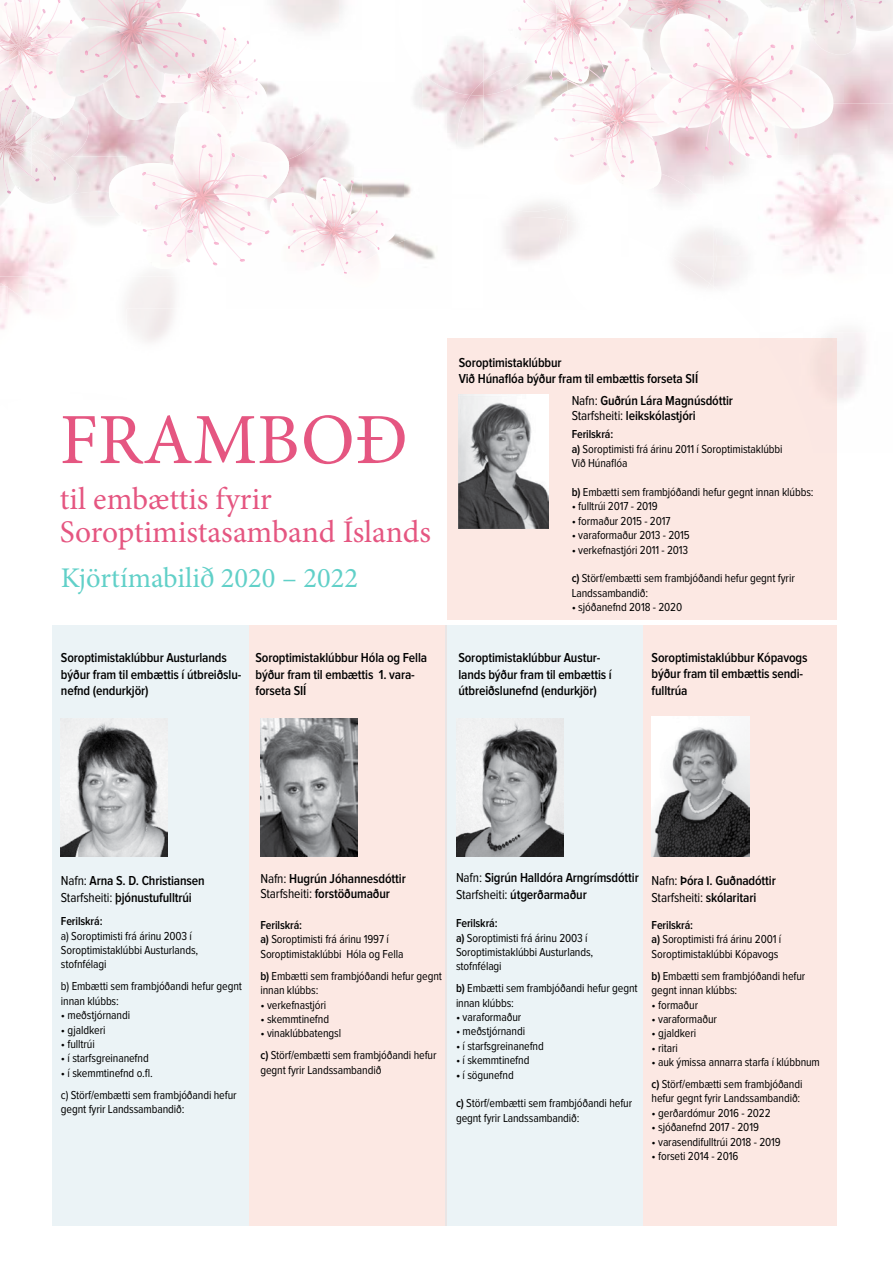
<style>
.page{position:relative;width:893px;height:1263px;background:#fff}
.page>*{position:absolute;margin:0;border:0;box-sizing:border-box;transform-origin:0 0}
.t1{font:72.15px "Minion Pro";color:#e55681}
.t2{font:31.5px/33px "Minion Pro";letter-spacing:-.005em;color:#e55681}
.t3{font:28.5px "Minion Pro";color:#61d0c8}
.t4{font:600 13.5px/16.2px "Proxima Nova Cond";letter-spacing:-.01em;color:#000}
.t5{font:12px/14.4px "Proxima Nova Cond";letter-spacing:-.01em;color:#000}
.t6{font:600 12px "Proxima Nova Cond";letter-spacing:-.01em;color:#000}
.s1{font-weight:400}
.s2{font-weight:600}
</style>
<div class="page">
<div style="left:808px;top:3px;width:48px;height:52px;background:#f0eaea"></div>
<img style="left:832px;top:16px;width:11px;height:15px">
<svg style="left:836px;top:31px;width:4px;height:3px"></svg>
<img style="left:852px;top:0;width:27px;height:3px">
<svg style="left:878px;top:1px;width:4px;height:3px"></svg>
<img style="left:823px;top:8px;width:1px;height:12px">
<svg style="left:824px;top:0;width:11px;height:23px"></svg>
<img style="left:805px;top:0;width:19px;height:8px">
<img style="left:832px;top:0;width:20px;height:16px">
<svg style="left:850px;top:15px;width:3px;height:4px"></svg>
<img style="left:290px;top:120px;width:64px;height:59px">
<img style="left:404px;top:82px;width:18px;height:116px">
<img style="left:422px;top:95px;width:36px;height:49px">
<img style="left:316px;top:177px;width:36px;height:2px">
<img style="left:278px;top:159px;width:12px;height:48px">
<img style="left:805px;top:62px;width:29px;height:67px">
<img style="left:606px;top:166px;width:23px;height:7px">
<img style="left:612px;top:166px;width:9px;height:6px">
<img style="left:484px;top:47px;width:51px;height:16px">
<img style="left:422px;top:38px;width:62px;height:57px">
<img style="left:536px;top:42px;width:7px;height:18px">
<svg style="left:518px;top:19px;width:7px;height:12px"></svg>
<img style="left:525px;top:2px;width:18px;height:40px">
<img style="left:278px;top:86px;width:55px;height:73px">
<img style="left:278px;top:141px;width:10px;height:21px">
<svg style="left:0;top:0;width:278px;height:276px"></svg>
<svg style="left:661px;top:174px;width:6px;height:2px"></svg>
<img style="left:629px;top:170px;width:32px;height:20px">
<svg style="left:564px;top:213px;width:3px;height:4px"></svg>
<img style="left:567px;top:212px;width:5px;height:5px">
<img style="left:613px;top:171px;width:16px;height:10px">
<svg style="left:620px;top:172px;width:5px;height:5px"></svg>
<img style="left:484px;top:71px;width:59px;height:72px">
<img style="left:458px;top:95px;width:26px;height:52px">
<svg style="left:543px;top:0;width:262px;height:166px"></svg>
<img style="left:484px;top:63px;width:57px;height:32px">
<img style="left:471px;top:81px;width:13px;height:14px">
<img style="left:803px;top:194px;width:90px;height:79px">
<img style="left:799px;top:175px;width:50px;height:19px">
<img style="left:723px;top:176px;width:80px;height:68px">
<img style="left:388px;top:234px;width:47px;height:26px">
<img style="left:388px;top:241px;width:16px;height:19px">
<svg style="left:288px;top:179px;width:96px;height:95px"></svg>
<svg style="left:760px;top:338px;width:13px;height:1px"></svg>
<img style="left:714px;top:287px;width:43px;height:45px">
<img style="left:653px;top:257px;width:56px;height:70px">
<div style="left:448px;top:339px;width:389px;height:281px;background:#fce8e3"></div>
<div style="left:52px;top:625px;width:197px;height:600px;background:#ebf3f6"></div>
<div style="left:643px;top:625px;width:194px;height:600px;background:#fce8e3"></div>
<div style="left:249px;top:625px;width:197px;height:600px;background:#fce8e3"></div>
<div style="left:446px;top:625px;width:197px;height:600px;background:#ebf3f6"></div>
<img style="left:459px;top:395px;width:89px;height:134px">
<img style="left:260px;top:718px;width:97px;height:139px">
<img style="left:652px;top:716px;width:97px;height:141px">
<img style="left:61px;top:718px;width:106px;height:139px">
<img style="left:457px;top:718px;width:106px;height:139px">
<h1 class="t1" style="left:60px;top:392px;width:350px">FRAMBOÐ</h1>
<h2 class="t2" style="left:60px;top:482px;width:373px">til embættis fyrir<br>Soroptimistasamband Íslands</h2>
<h3 class="t3" style="left:61px;top:558px;width:299px">Kjörtímabilið 2020 – 2022</h3>
<p class="t4" style="left:459px;top:355px;width:241px">Soroptimistaklúbbur<br>Við Húnaflóa býður fram til embættis forseta SIÍ</p>
<p class="t4" style="left:572px;top:393px;width:163px;line-height:15px"><span class="s1">Nafn:</span> Guðrún Lára Magnúsdóttir<br><span class="s1">Starfsheiti:</span> leikskólastjóri</p>
<p class="t5" style="left:572px;top:428px;width:212px"><span class="s2">Ferilskrá:<br>a)</span> Soroptimisti frá árinu 2011 í Soroptimistaklúbbi<br>Við Húnaflóa</p>
<p class="t5" style="left:572px;top:485px;width:243px"><span class="s2">b)</span> Embætti sem frambjóðandi hefur gegnt innan klúbbs:</p>
<p class="t5" style="left:572px;top:500px;width:88px">• fulltrúi 2017 - 2019</p>
<p class="t5" style="left:572px;top:514px;width:100px">• formaður 2015 - 2017</p>
<p class="t5" style="left:572px;top:529px;width:120px">• varaformaður 2013 - 2015</p>
<p class="t5" style="left:572px;top:543px;width:118px">• verkefnastjóri 2011 - 2013</p>
<p class="t5" style="left:572px;top:572px;width:225px"><span class="s2">c)</span> Störf/embætti sem frambjóðandi hefur gegnt fyrir<br>Landssambandið:</p>
<p class="t5" style="left:572px;top:601px;width:112px">• sjóðanefnd 2018 - 2020</p>
<p class="t4" style="left:61px;top:650px;width:182px">Soroptimistaklúbbur Austurlands býður fram til embættis í útbreiðslu&shy;nefnd (endurkjör)</p>
<p class="t4" style="left:458px;top:650px;width:155px">Soroptimistaklúbbur Austur&shy;lands býður fram til embættis í útbreiðslunefnd (endurkjör)</p>
<p class="t4" style="left:255px;top:650px;width:173px">Soroptimistaklúbbur Hóla og Fella býður fram til embættis 1. vara&shy;forseta SIÍ</p>
<p class="t4" style="left:652px;top:650px;width:157px">Soroptimistaklúbbur Kópavogs býður fram til embættis sendi&shy;fulltrúa</p>
<p class="t4" style="left:61px;top:873px;width:145px"><span class="s1">Nafn:</span> Arna S. D. Christiansen<br><span class="s1">Starfsheiti:</span> þjónustufulltrúi</p>
<p class="t6" style="left:61px;top:916px;width:43px">Ferilskrá:</p>
<p class="t5" style="left:61px;top:929px;width:139px">a) Soroptimisti frá árinu 2003 í<br>Soroptimistaklúbbi Austurlands, stofnfélagi</p>
<p class="t5" style="left:61px;top:980px;width:183px">b) Embætti sem frambjóðandi hefur gegnt innan klúbbs:</p>
<p class="t5" style="left:61px;top:1008px;width:71px">• meðstjórnandi</p>
<p class="t5" style="left:61px;top:1023px;width:46px">• gjaldkeri</p>
<p class="t5" style="left:61px;top:1037px;width:35px">• fulltrúi</p>
<p class="t5" style="left:61px;top:1052px;width:89px">• í starfsgreinanefnd</p>
<p class="t5" style="left:61px;top:1062px;width:177px;line-height:21.9px">• í skemmtinefnd o.fl.<br>c) Störf/embætti sem frambjóðandi hefur</p>
<p class="t5" style="left:61px;top:1102px;width:125px">gegnt fyrir Landssambandið:</p>
<p class="t4" style="left:260px;top:871px;width:147px;line-height:15px"><span class="s1">Nafn:</span> Hugrún Jóhannesdóttir<br><span class="s1">Starfsheiti:</span> forstöðumaður</p>
<p class="t5" style="left:260px;top:918px;width:145px"><span class="s2">Ferilskrá:<br>a)</span> Soroptimisti frá árinu 1997 í<br>Soroptimistaklúbbi Hóla og Fella</p>
<p class="t5" style="left:260px;top:969px;width:183px"><span class="s2">b)</span> Embætti sem frambjóðandi hefur gegnt innan klúbbs:</p>
<p class="t5" style="left:260px;top:998px;width:67px">• verkefnastjóri</p>
<p class="t5" style="left:260px;top:1012px;width:70px">• skemmtinefnd</p>
<p class="t5" style="left:260px;top:1023px;width:178px;line-height:21.9px">• vinaklúbbatengsl<br><span class="s2">c)</span> Störf/embætti sem frambjóðandi hefur</p>
<p class="t5" style="left:260px;top:1063px;width:122px">gegnt fyrir Landssambandið</p>
<p class="t4" style="left:456px;top:870px;width:184px"><span class="s1">Nafn:</span> Sigrún Halldóra Arngrímsdóttir<br><span class="s1">Starfsheiti:</span> útgerðarmaður</p>
<p class="t5" style="left:456px;top:916px;width:139px"><span class="s2">Ferilskrá:<br>a)</span> Soroptimisti frá árinu 2003 í<br>Soroptimistaklúbbi Austurlands, stofnfélagi</p>
<p class="t5" style="left:456px;top:981px;width:183px"><span class="s2">b)</span> Embætti sem frambjóðandi hefur gegnt innan klúbbs:</p>
<p class="t5" style="left:456px;top:1010px;width:67px">• varaformaður</p>
<p class="t5" style="left:456px;top:1025px;width:71px">• meðstjórnandi</p>
<p class="t5" style="left:456px;top:1039px;width:89px">• í starfsgreinanefnd</p>
<p class="t5" style="left:456px;top:1053px;width:75px">• í skemmtinefnd</p>
<p class="t5" style="left:456px;top:1068px;width:59px"><span class="s2">•</span> í sögunefnd</p>
<p class="t5" style="left:456px;top:1097px;width:178px"><span class="s2">c)</span> Störf/embætti sem frambjóðandi hefur gegnt fyrir Landssambandið:</p>
<p class="t4" style="left:652px;top:873px;width:126px"><span class="s1">Nafn:</span> Þóra I. Guðnadóttir<br><span class="s1">Starfsheiti:</span> skólaritari</p>
<p class="t5" style="left:652px;top:918px;width:131px"><span class="s2">Ferilskrá:<br>a)</span> Soroptimisti frá árinu 2001 í<br>Soroptimistaklúbbi Kópavogs</p>
<p class="t5" style="left:652px;top:969px;width:155px"><span class="s2">b)</span> Embætti sem frambjóðandi hefur gegnt innan klúbbs:</p>
<p class="t5" style="left:652px;top:998px;width:48px">• formaður</p>
<p class="t5" style="left:652px;top:1012px;width:67px">• varaformaður</p>
<p class="t5" style="left:652px;top:1026px;width:46px">• gjaldkeri</p>
<p class="t5" style="left:652px;top:1041px;width:28px">• ritari</p>
<p class="t5" style="left:652px;top:1052px;width:170px;line-height:21.9px">• auk ýmissa annarra starfa í klúbbnum <span class="s2">c)</span> Störf/embætti sem frambjóðandi</p>
<p class="t5" style="left:652px;top:1092px;width:150px">hefur gegnt fyrir Landssambandið:</p>
<p class="t5" style="left:652px;top:1106px;width:120px">• gerðardómur 2016 - 2022</p>
<p class="t5" style="left:652px;top:1120px;width:109px">• sjóðanefnd 2017 - 2019</p>
<p class="t5" style="left:652px;top:1135px;width:131px">• varasendifulltrúi 2018 - 2019</p>
<p class="t5" style="left:652px;top:1149px;width:88px">• forseti 2014 - 2016</p>
</div>
